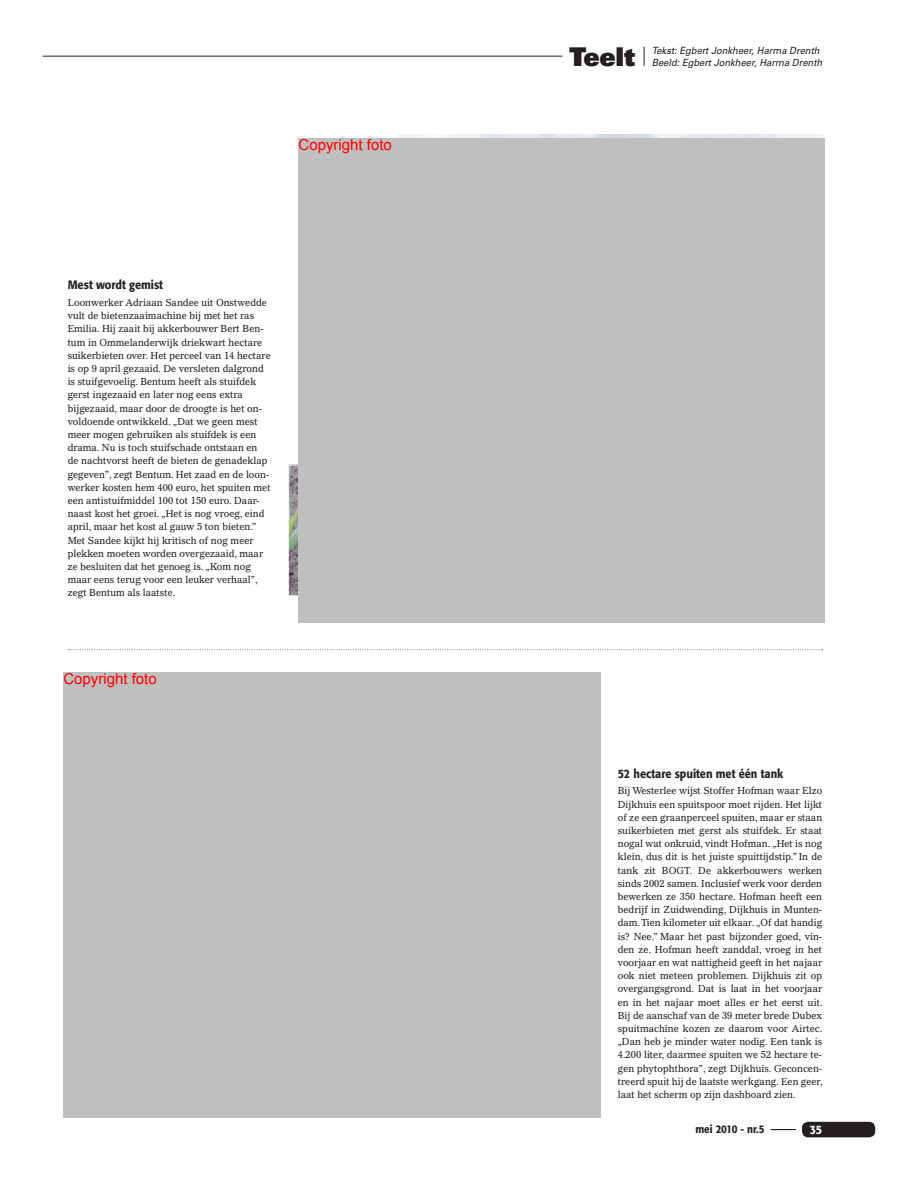
<style>
.page{position:relative;width:918px;height:1188px;background:#fff}
.page>*{position:absolute;margin:0;border:0;box-sizing:border-box;transform-origin:0 0}
.t1{font:25.8px "Univers LT Std X Black";color:#231f20}
.t2{font:15px "Arial";color:#f00}
.t3{font:500 12.15px "Formata";color:#231f20;scale:.9 1}
.t4{font:500 12.15px "Formata";color:#fff;scale:.9 1}
.t5{font:500 10.95px "Formata";letter-spacing:-.01em;color:#231f20;scale:.9 1}
.t6{font:9.9px/13.2px "Gazette LT Std";color:#231f20;scale:.95 1}
.t7{font:italic 9.9px/11.9px "Univers LT Std";color:#231f20;scale:.95 1}
</style>
<div class="page">
<div style="left:802px;top:1122px;width:73px;height:15px;background:#231f20;border-radius:6px"></div>
<svg style="left:771px;top:1129px;width:25px;height:1px"></svg>
<hr style="left:43px;top:56px;width:519px;height:1px;background:#231f20">
<svg style="left:644px;top:47px;width:1px;height:19px"></svg>
<svg style="left:68px;top:649px;width:755px;height:1px"></svg>
<svg style="left:288px;top:464px;width:11px;height:133px"></svg>
<div style="left:299px;top:139px;width:526px;height:484px;background:#bfbfbf"></div>
<div style="left:63px;top:672px;width:538px;height:446px;background:#bfbfbf"></div>
<h2 class="t2" style="left:299px;top:135px;width:95px">Copyright foto</h2>
<p class="t3" style="left:68px;top:280px;width:108px">Mest wordt gemist</p>
<p class="t6" style="left:68px;top:297px;width:215px">Loonwerker Adriaan Sandee uit Onstwedde vult de bietenzaaimachine bij met het ras Emilia. Hij zaait bij akkerbouwer Bert Ben&shy;tum in Ommelanderwijk driekwart hectare suikerbieten over. Het perceel van 14 hectare is op 9 april gezaaid. De versleten dalgrond is stuifgevoelig. Bentum heeft als stuifdek gerst ingezaaid en later nog eens extra bijgezaaid, maar door de droogte is het on&shy;voldoende ontwikkeld. „Dat we geen mest meer mogen gebruiken als stuifdek is een drama. Nu is toch stuifschade ontstaan en<br>de nachtvorst heeft de bieten de genadeklap gegeven”, zegt Bentum. Het zaad en de loon&shy;werker kosten hem 400 euro, het spuiten met een antistuifmiddel 100 tot 150 euro. Daar&shy;naast kost het groei. „Het is nog vroeg, eind april, maar het kost al gauw 5 ton bieten.” Met Sandee kijkt hij kritisch of nog meer plekken moeten worden overgezaaid, maar ze besluiten dat het genoeg is. „Kom nog maar eens terug voor een leuker verhaal”, zegt Bentum als laatste.</p>
<h2 class="t2" style="left:63px;top:669px;width:95px">Copyright foto</h2>
<h1 class="t1" style="left:569px;top:47px;width:67px">Teelt</h1>
<p class="t7" style="left:652px;top:45px;width:181px">Tekst: Egbert Jonkheer, Harma Drenth<br>Beeld: Egbert Jonkheer, Harma Drenth</p>
<p class="t3" style="left:618px;top:768px;width:185px">52 hectare spuiten met één tank</p>
<p class="t6" style="left:618px;top:785px;width:217px;text-align:justify">Bij Westerlee wijst Stoffer Hofman waar Elzo Dijkhuis een spuitspoor moet rijden. Het lijkt of ze een graanperceel spuiten, maar er staan suikerbieten met gerst als stuifdek. Er staat nogal wat onkruid, vindt Hofman. „Het is nog klein, dus dit is het juiste spuittijdstip.” In de tank zit BOGT. De akkerbouwers werken sinds 2002 samen. Inclusief werk voor derden bewerken ze 350 hectare. Hofman heeft een bedrijf in Zuidwending, Dijkhuis in Munten&shy;dam. Tien kilometer uit elkaar. „Of dat handig is? Nee.” Maar het past bijzonder goed, vin&shy;den ze. Hofman heeft zanddal, vroeg in het voorjaar en wat nattigheid geeft in het najaar ook niet meteen problemen. Dijkhuis zit op overgangsgrond. Dat is laat in het voorjaar en in het najaar moet alles er het eerst uit.<br>Bij de aanschaf van de 39 meter brede Dubex spuitmachine kozen ze daarom voor Airtec. „Dan heb je minder water nodig. Een tank is 4.200 liter, daarmee spuiten we 52 hectare te&shy;gen phytophthora”, zegt Dijkhuis. Geconcen&shy;treerd spuit hij de laatste werkgang. Een geer, laat het scherm op zijn dashboard zien.</p>
<p class="t5" style="left:695px;top:1125px;width:78px">mei 2010 - nr.5</p>
<p class="t4" style="left:810px;top:1124px;width:15px">35</p>
</div>
